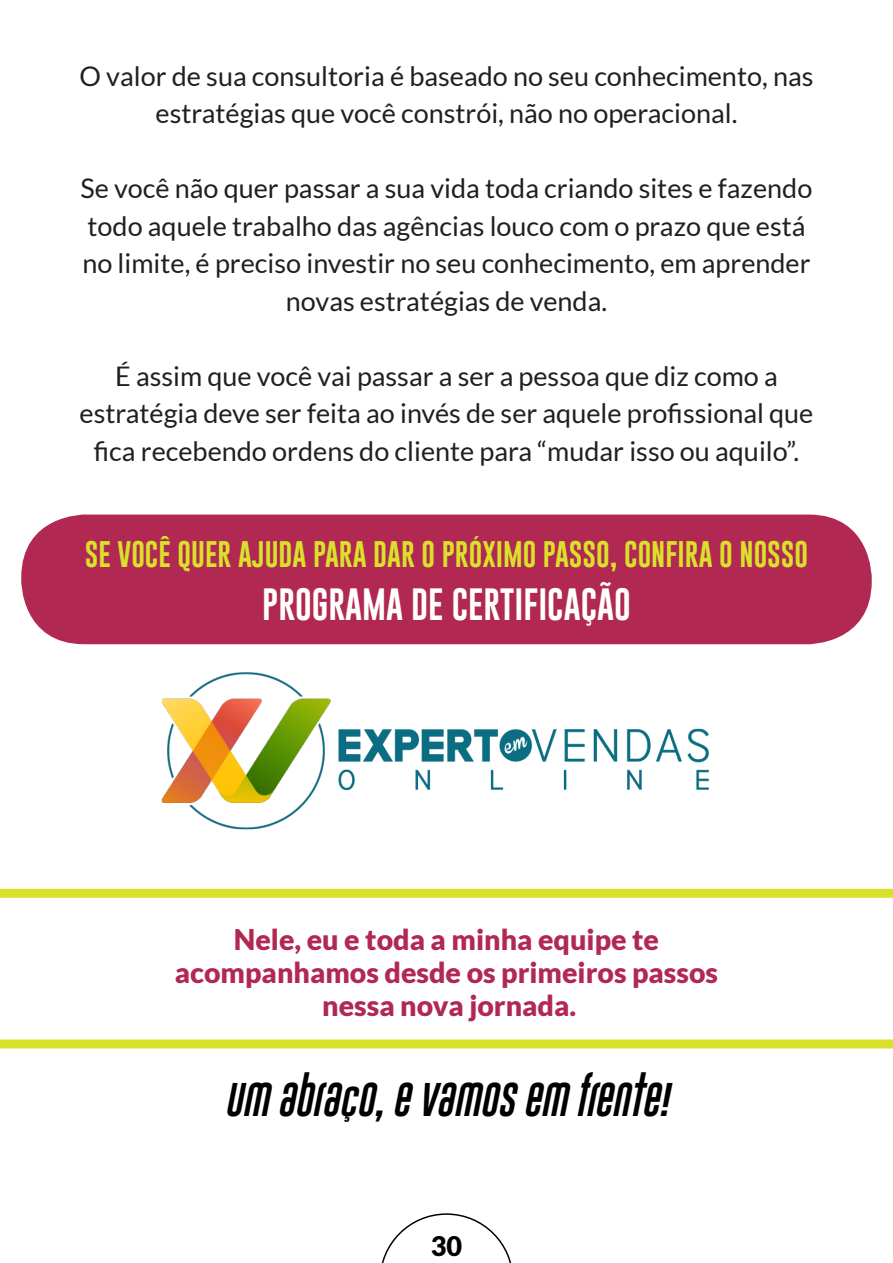
<style>
.page{position:relative;width:893px;height:1263px;background:#fff}
.page>*{position:absolute;margin:0;border:0;box-sizing:border-box;transform-origin:0 0}
.t1{font:italic 34.5px "Gobold Uplow";color:#000}
.t2{font:33px "Gobold Uplow";color:#fff}
.t3{font:900 28.5px "Lato";color:#b12952}
.t4{font:27px/37.5px "Lato";color:#231f20;text-align:center}
.t5{font:27px "Gobold Uplow";color:#dae12a}
.t6{font:900 27px "Lato";color:#000}
</style>
<div class="page">
<svg style="left:381px;top:1213px;width:131px;height:50px"></svg>
<div style="left:21px;top:514px;width:851px;height:130px;background:#b12952;border-radius:63px"></div>
<svg style="left:0;top:889px;width:893px;height:159px"></svg>
<img style="left:98px;top:644px;width:658px;height:186px">
<p class="t4" style="left:80px;top:57px;width:735px">O valor de sua consultoria é baseado no seu conhecimento, nas estratégias que você constrói, não no operacional.</p>
<p class="t4" style="left:81px;top:169px;width:733px">Se você não quer passar a sua vida toda criando sites e fazendo todo aquele trabalho das agências louco com o prazo que está no limite, é preciso investir no seu conhecimento, em aprender novas estratégias de venda.</p>
<p class="t4" style="left:80px;top:357px;width:735px">É assim que você vai passar a ser a pessoa que diz como a estratégia deve ser feita ao invés de ser aquele profissional que fica recebendo ordens do cliente para “mudar isso ou aquilo”.</p>
<p class="t5" style="left:85px;top:533px;width:725px">SE VOCÊ QUER AJUDA PARA DAR O PRÓXIMO PASSO, CONFIRA O NOSSO</p>
<p class="t2" style="left:262px;top:578px;width:370px">PROGRAMA DE CERTIFICAÇÃO</p>
<p class="t3" style="left:234px;top:922px;width:427px">Nele, eu e toda a minha equipe te</p>
<p class="t3" style="left:175px;top:955px;width:545px">acompanhamos desde os primeiros passos</p>
<p class="t3" style="left:322px;top:988px;width:255px">nessa nova jornada.</p>
<p class="t1" style="left:224px;top:1072px;width:446px">UM ABRAÇO, E VAMOS EM FRENTE!</p>
<p class="t6" style="left:431px;top:1230px;width:33px">30</p>
</div>
